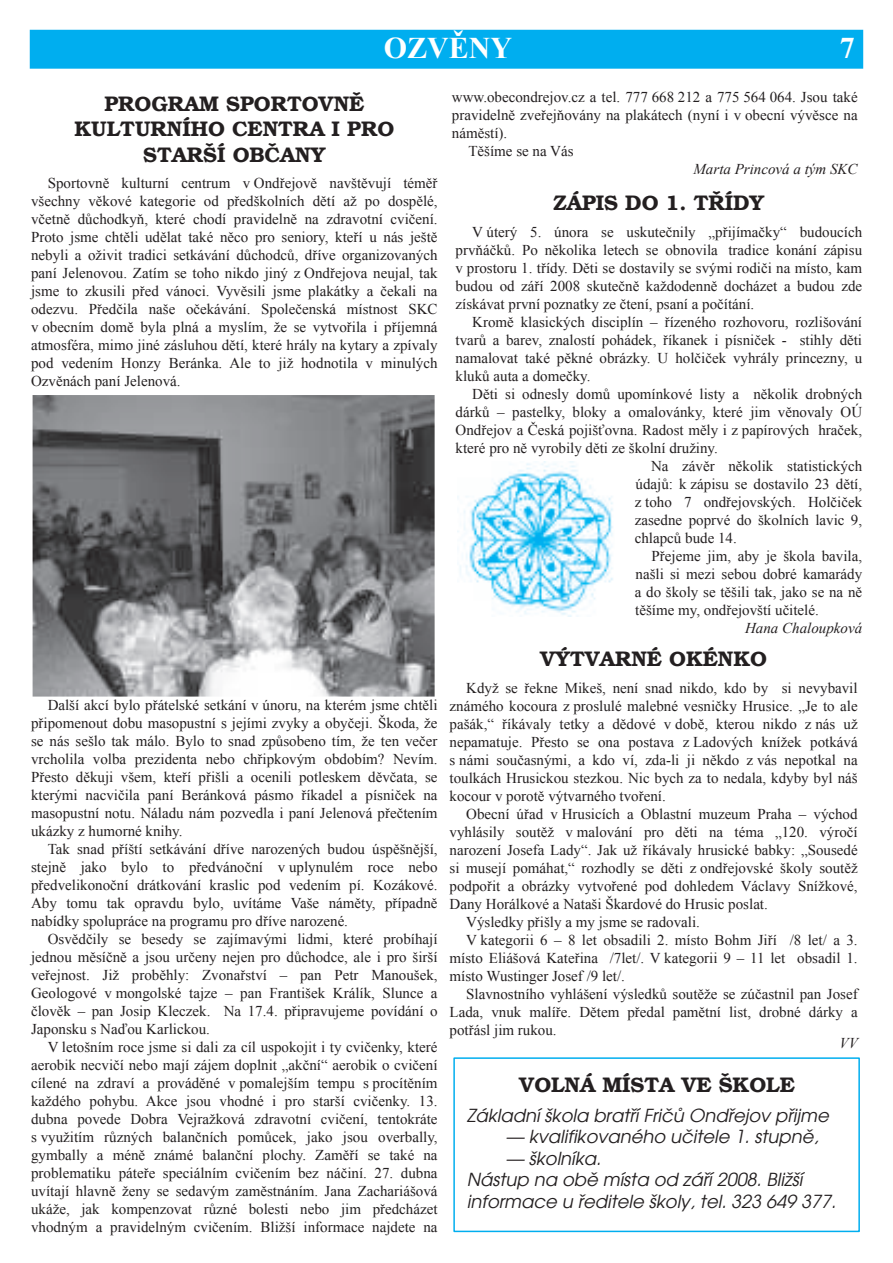
<style>
.page{position:relative;width:893px;height:1263px;background:#fff}
.page>*{position:absolute;margin:0;border:0;box-sizing:border-box;transform-origin:0 0}
.t1{font:700 30px "Times New Roman";letter-spacing:.055em;color:#fff}
.t2{font:600 21px/25.2px "URW Bookman L";letter-spacing:-.03em;color:#231f20;text-align:center}
.t3{font:600 21px "URW Bookman L";color:#231f20}
.t4{font:18px/21.6px "URW Gothic L Book Obli";letter-spacing:-.005em;color:#231f20}
.t5{font:18px "URW Gothic L Book Obli";letter-spacing:-.025em;color:#231f20}
.t6{font:15px/18px "Times New Roman";color:#231f20}
.t7{font:15px "Times New Roman";letter-spacing:-.055em;color:#231f20}
.t8{font:15px "Times New Roman";letter-spacing:-.035em;color:#231f20}
.t9{font:italic 15px "Times New Roman";letter-spacing:-.03em;color:#231f20}
.t10{font:italic 15px "Times New Roman";color:#231f20}
</style>
<div class="page">
<div style="left:30px;top:30px;width:833px;height:39px;background:#00aeef"></div>
<img style="left:33px;top:395px;width:401px;height:301px">
<div style="left:453px;top:1057px;width:407px;height:175px;border:2px solid #00aeef"></div>
<img style="left:457px;top:461px;width:156px;height:156px">
<h1 class="t1" style="left:384px;top:31px;width:128px">OZ VĚNY</h1>
<h1 class="t1" style="left:840px;top:31px;width:16px">7</h1>
<h2 class="t2" style="left:75px;top:91px;width:318px">PRO GRAM SPORTOVNĚ<br>K ULTURNÍH O CENTRA IPRO<br>STARŠÍ OBČ ANY</h2>
<p class="t6" style="left:31px;top:174px;width:412px;text-indent:17px">Sportovně k ulturní centrum vOndřejově navštěvují tém ěř všech ny věk ové k ategorie od pře dšk olních dětí až po dospělé, včetně důch odk yň, k teré ch odí pravidelně na zdravotní cvičení.<br>Proto jsm e ch těli udělat tak é něco pro seniory, k teří u nás ještě ne byli a oživit tradici setk ávání důch odců, dříve organizovaných paní Jelenovou. Z atím se toh o nik do jiný z Ondřejova neujal, tak jsm e to zk usili pře d vánoci. Vyvěsili jsm e plak átk y a ček ali na odezvu. Pře dčila naše oček ávání. Společensk á m ístnost SKC vobecním dom ě byla plná a m yslím , že se vytvořila i příjem ná atm osféra, m im o jiné zásluh ou dětí, k teré h rály na k ytary a zpívaly pod ve dením H onzy Beránk a. Ale to již h odnotila v m inulých Ozvěnách paní Jelenová.</p>
<p class="t6" style="left:452px;top:88px;width:407px">w w w .obecondrejov.cz a tel. 777 668 212 a 775 564 064. Jsou tak é</p>
<p class="t6" style="left:452px;top:106px;width:408px">pravidelnězveřejňovány na plak átech (nyní i vobecní vývěsce na</p>
<p class="t6" style="left:452px;top:124px;width:57px">nám ěstí).</p>
<p class="t6" style="left:468px;top:142px;width:105px">Těším e se na Vás</p>
<p class="t9" style="left:693px;top:161px;width:166px">M arta Princová a tým SKC</p>
<h2 class="t3" style="left:553px;top:190px;width:211px">Z ÁPIS DO 1.TŘÍDY</h2>
<p class="t6" style="left:456px;top:223px;width:408px;text-indent:17px">Vúterý 5. února se usk utečnily „přijím ačk y“ budoucích prvňáčk ů. Po něk olik a letech se obnovila tradice k onání zápisu vprostoru 1. třídy. Děti se dostavily se svým i rodiči na m ísto, k am budou od září 2008 sk utečně k aždodenně doch ázet a budou zde získ ávatprvní poznatk y ze čtení, psaní a počítání.</p>
<p class="t6" style="left:456px;top:313px;width:408px;text-align:justify;text-indent:17px">Krom ě k lasick ých disciplín – řízenéh o rozh ovoru, rozlišování tvarů a barev, znalostí poh ádek , řík anek i písniček - stih ly děti nam alovat tak é pěk né obrázk y. U h olčiček vyh rály princezny, u k luk ů auta a dom ečk y.</p>
<p class="t6" style="left:472px;top:385px;width:388px">Děti si odnesly dom ů upom ínk ové listy a něk olik drobných</p>
<p class="t7" style="left:456px;top:403px;width:408px">dárk ů – pastelk y, blok y a om alovánk y, k teré jim věnovaly O Ú</p>
<p class="t6" style="left:456px;top:421px;width:409px">Ondřejova Č esk á pojišť ovna. Radostm ěly i z papírových h raček ,</p>
<p class="t6" style="left:456px;top:439px;width:264px">k teré pro něvyrobily děti ze šk olní družiny.</p>
<p class="t8" style="left:651px;top:457px;width:209px">Na závěr něk olik statistick ých</p>
<p class="t6" style="left:636px;top:475px;width:229px">údajů: k zápisu se dostavilo 23 dětí,</p>
<p class="t6" style="left:635px;top:493px;width:225px">z toh o 7 ondřejovsk ých . H olčiček</p>
<p class="t6" style="left:635px;top:511px;width:230px">zase dne poprvé do šk olních lavic 9 ,</p>
<p class="t6" style="left:635px;top:529px;width:104px">ch lapců bude 14.</p>
<p class="t7" style="left:652px;top:547px;width:213px">Přejem e jim , aby je šk ola bavila,</p>
<p class="t6" style="left:636px;top:565px;width:227px">našli si m ezi sebou dobré k am arády</p>
<p class="t6" style="left:635px;top:583px;width:233px">a do šk oly se těšili tak , jak o se na ně</p>
<p class="t6" style="left:635px;top:601px;width:185px">těším e m y, ondřejovští učitelé.</p>
<p class="t10" style="left:745px;top:619px;width:119px">Hana Ch aloupk ová</p>
<h2 class="t3" style="left:540px;top:646px;width:225px">VÝTVARNÉ OK ÉNKO</h2>
<p class="t6" style="left:450px;top:679px;width:417px;text-indent:17px">Kdyžse řek ne Mik eš, není snad nik do, k do by si nevybavil znám éh o k ocoura z proslulé m ale bné vesničk y H rusice. „Je to ale paš ák ,“ řík ávaly tetk y a dědové vdobě, k terou nik do z nás už nepam atuje. Přesto se ona postava z Ladových k nížek potk ává s nám i současným i, a k do ví, zda-li ji něk do z vás nepotk alna toulk ách H rusick ou stezk ou. Nic bych za to nedala, k dyby bylnáš<br>k ocour vporotěvýtvarnéh o tvoření.</p>
<p class="t6" style="left:466px;top:805px;width:392px">Obecní úřad vH rusicích a Oblastní m uzeum Prah a – vých od</p>
<p class="t6" style="left:450px;top:823px;width:410px">vyh lásily soutěž vm alování pro děti na tém a „120. výročí</p>
<p class="t6" style="left:450px;top:841px;width:409px">narození Josefa Lady“. Jak užřík ávaly h rusick é babk y: „Souse dé</p>
<p class="t6" style="left:450px;top:859px;width:414px">si m usejí pom áh at,“ rozh odly se děti z ondřejovsk é šk oly soutěž</p>
<p class="t6" style="left:450px;top:877px;width:411px">podpořit a obrázk y vytvořené pod doh le dem Václavy Snížk ové,</p>
<p class="t6" style="left:450px;top:895px;width:320px">Dany H orálk ové a Nataši Šk ardové do H rusic poslat.</p>
<p class="t6" style="left:466px;top:913px;width:236px">Výsledk y přišly a m y jsm e se radovali.</p>
<p class="t6" style="left:466px;top:931px;width:393px">Vk ategorii 6 – 8 let obsadili 2. m ísto Boh m Jiří /8 let/ a 3.</p>
<p class="t6" style="left:450px;top:949px;width:410px">m ísto Eliášová Kateřina /7let/. Vk ategorii 9 – 11 let obsadil1.</p>
<p class="t6" style="left:450px;top:967px;width:177px">m ísto W ustinger Josef/9 let/.</p>
<p class="t6" style="left:466px;top:985px;width:395px">Slavnostníh o vyh lášení výsle dk ů soutěže se zúčastnilpan Josef</p>
<p class="t6" style="left:450px;top:1003px;width:410px">Lada, vnuk m alíře. Dětem pře dalpam ětní list, drobné dárk y a</p>
<p class="t6" style="left:450px;top:1021px;width:109px">potřásljim ruk ou.</p>
<p class="t10" style="left:840px;top:1035px;width:23px">VV</p>
<h2 class="t2" style="left:519px;top:1071px;width:276px">VOLNÁ M ÍSTA VE ŠKOLE</h2>
<p class="t5" style="left:467px;top:1104px;width:357px">Zák ladní šk ola bratří Fričů O ndře jovpřijm e</p>
<p class="t5" style="left:506px;top:1126px;width:315px">— k valifik ovanéh o učite le 1. stupně,</p>
<p class="t4" style="left:467px;top:1148px;width:374px;text-indent:39px">— šk olník a.<br>Nástup na oběm ísta od září 2008.Bližší inform ace u ře dite le šk oly , te l.323 649 377.</p>
<p class="t6" style="left:31px;top:696px;width:411px;text-indent:17px">Další ak cí bylo přátelsk é setk ání vúnoru, na k terém jsm e ch těli připom enoutdobu m asopustní s jejím i zvyk y a obyčeji. Šk oda, že se nás sešlo tak m álo. Bylo to snad způsobeno tím , že ten večer vrch olila volba prezidenta ne bo ch řipk ovým obdobím ?Nevím .<br>Přesto děk uji všem , k teří přišli a ocenili potlesk em děvčata, se k terým i nacvičila paní Beránk ová pásm o řík adela písniček na m asopustní notu. Náladu nám pozve dla i paní Jelenová přečtením uk ázk y z h um orné k nih y.</p>
<p class="t6" style="left:31px;top:840px;width:409px;text-indent:17px">Tak snad příští setk ávání dříve narozených budou úspěšnější, stejně jak o bylo to pře dvánoční vuplynulém</p>
<p class="t6" style="left:31px;top:858px;width:412px;text-indent:337px">roce ne bo pře dvelik onoční drátk ování k raslic pod ve dením pí. Kozák ové.<br>Aby tom u tak opravdu bylo, uvítám e Vaše nám ěty, případně nabídk y spolupráce na program u pro dříve narozené.</p>
<p class="t6" style="left:31px;top:930px;width:409px;text-align:justify;text-indent:17px">Osvědčily se besedy se zajím avým i lidm i, k teré probíh ají je dnou m ěsíčněa jsou určeny nejen pro důch odce, ale i pro širší veřejnost. Již proběh ly: Z vonařství – pan Petr M anoušek , Geologové vm ongolsk é tajze – pan František Králík , Slunce a člověk – pan Josip Kleczek . Na 17.4. připravujem e povídání o Japonsk u s Naďou Karlick ou.</p>
<p class="t6" style="left:31px;top:1038px;width:411px;text-indent:17px">Vletošním roce jsm e si dali za cíluspok ojiti ty cvičenk y, k teré aerobik necvičí ne bo m ají zájem doplnit„ak ční“ aerobik o cvičení cílené na zdraví a prováděné vpom alejším tem pu s procítěním k aždéh o poh ybu. Ak ce jsou vh odné i pro starší cvičenk y. 13. dubna pove de Dobra Vejražk ová zdravotní cvičení, tentok ráte s využitím různých balančních pom ůcek , jak o jsou overbally, gym bally a m éně znám é balanční ploch y. Z am ěří se tak é na problem atik u páteře speciálním cvičením bez náčiní. 27. dubna uvítají h lavně ženy se se davým zam ěstnáním . Jana Z ach ariášová uk áže, jak k om penzovat různé bolesti ne bo jim pře dch ázet vh odným a pravidelným cvičením . Bližší inform ace najdete na</p>
</div>
